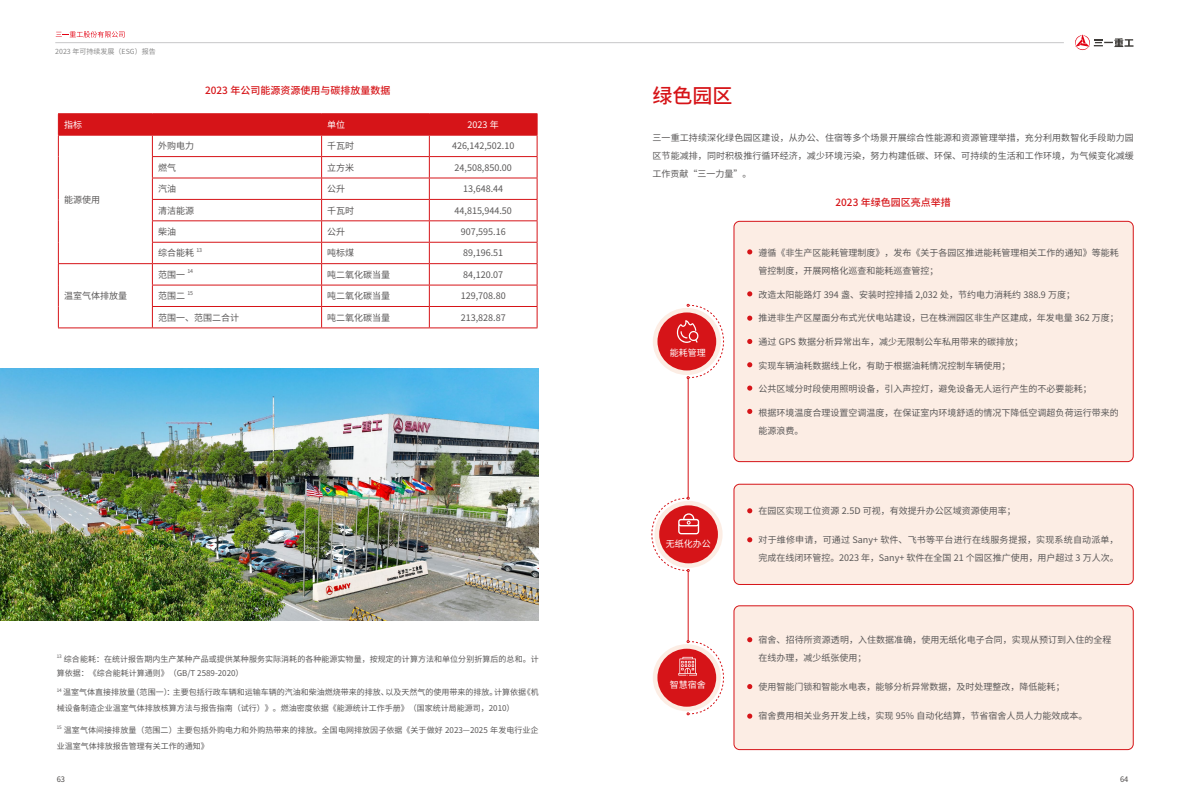
<style>
.page{position:relative;width:1191px;height:808px;background:#fff}
.page>*{position:absolute;margin:0;border:0;box-sizing:border-box;transform-origin:0 0}
.t1{font:500 20px "Source Han Sans CN";color:#d61418}
.t2{font:500 10px "Source Han Sans CN";color:#d61418}
.t3{font:9px/18px "Source Han Sans CN";color:#595757}
.t4{font:9px "Source Han Sans CN";color:#fff}
.t5{font:8px/16px "Source Han Sans CN";color:#595757}
.t6{font:7.5px "Source Han Sans CN";color:#4c4948}
.t7{font:7px "Source Han Sans CN";color:#898989}
.t8{font:5.2px "Source Han Sans CN";color:#595757}
.t9{font:4.7px "Source Han Sans CN";color:#595757}
</style>
<div class="page">
<svg style="left:56px;top:31px;width:68px;height:7px"></svg>
<hr style="left:55px;top:42px;width:1008px;height:1px;background:#c7c7c9">
<svg style="left:1075px;top:35px;width:58px;height:15px"></svg>
<div style="left:734px;top:221px;width:399px;height:241px;background:#fcede4;border-radius:6px"></div>
<div style="left:733px;top:221px;width:400px;height:241px;border:1px solid #d61418;border-radius:6px"></div>
<div style="left:734px;top:484px;width:399px;height:100px;background:#fcede4;border-radius:6px"></div>
<div style="left:733px;top:484px;width:400px;height:101px;border:1px solid #d61418;border-radius:6px"></div>
<div style="left:734px;top:606px;width:399px;height:143px;background:#fcede4;border-radius:6px"></div>
<div style="left:733px;top:605px;width:400px;height:145px;border:1px solid #d61418;border-radius:6px"></div>
<div style="left:653px;top:308px;width:68px;height:67px;background:#fcede4;border-radius:50%"></div>
<div style="left:657px;top:312px;width:59px;height:58px;background:#d61418;border-radius:50%"></div>
<div style="left:653px;top:644px;width:68px;height:67px;background:#fcede4;border-radius:50%"></div>
<div style="left:657px;top:649px;width:59px;height:58px;background:#d61418;border-radius:50%"></div>
<div style="left:654px;top:501px;width:68px;height:67px;background:#fcede4;border-radius:50%"></div>
<div style="left:659px;top:505px;width:59px;height:58px;background:#d61418;border-radius:50%"></div>
<hr style="left:687px;top:378px;width:1px;height:119px;background:#d61418">
<hr style="left:687px;top:571px;width:1px;height:70px;background:#d61418">
<hr style="left:58px;top:113px;width:94px;height:1px;background:#d61418">
<hr style="left:152px;top:113px;width:169px;height:1px;background:#d61418">
<hr style="left:321px;top:113px;width:108px;height:1px;background:#d61418">
<hr style="left:429px;top:113px;width:108px;height:1px;background:#d61418">
<svg style="left:58px;top:114px;width:480px;height:214px"></svg>
<hr style="left:58px;top:328px;width:94px;height:1px;background:#d61418">
<hr style="left:152px;top:328px;width:169px;height:1px;background:#d61418">
<hr style="left:321px;top:328px;width:108px;height:1px;background:#d61418">
<hr style="left:429px;top:328px;width:108px;height:1px;background:#d61418">
<img style="left:0;top:368px;width:539px;height:253px">
<svg style="left:747px;top:249px;width:5px;height:5px"></svg>
<svg style="left:747px;top:291px;width:5px;height:5px"></svg>
<svg style="left:747px;top:316px;width:5px;height:5px"></svg>
<svg style="left:747px;top:339px;width:5px;height:5px"></svg>
<svg style="left:747px;top:362px;width:5px;height:5px"></svg>
<svg style="left:747px;top:385px;width:5px;height:6px"></svg>
<svg style="left:747px;top:409px;width:5px;height:5px"></svg>
<svg style="left:747px;top:508px;width:5px;height:5px"></svg>
<svg style="left:747px;top:537px;width:5px;height:5px"></svg>
<svg style="left:747px;top:637px;width:5px;height:5px"></svg>
<svg style="left:747px;top:684px;width:5px;height:5px"></svg>
<svg style="left:747px;top:713px;width:5px;height:6px"></svg>
<svg style="left:677px;top:304px;width:47px;height:75px"></svg>
<svg style="left:651px;top:497px;width:48px;height:75px"></svg>
<svg style="left:678px;top:640px;width:46px;height:75px"></svg>
<p class="t7" style="left:55px;top:48px;width:102px">2023 年可持续发展（ESG）报告</p>
<p class="t2" style="left:205px;top:85px;width:187px">2023 年公司能源资源使用与碳排放量数据</p>
<p class="t4" style="left:64px;top:119px;width:19px">指标</p>
<p class="t4" style="left:327px;top:119px;width:19px">单位</p>
<p class="t4" style="left:467px;top:119px;width:33px">2023 年</p>
<p class="t3" style="left:64px;top:191px;width:37px">能源使用</p>
<p class="t3" style="left:64px;top:287px;width:64px">温室气体排放量</p>
<p class="t3" style="left:158px;top:137px;width:37px">外购电力</p>
<p class="t3" style="left:327px;top:137px;width:28px">千瓦时</p>
<p class="t3" style="left:452px;top:137px;width:64px">426,142,502.10</p>
<p class="t3" style="left:158px;top:159px;width:19px">燃气</p>
<p class="t3" style="left:327px;top:159px;width:28px">立方米</p>
<p class="t3" style="left:454px;top:159px;width:59px">24,508,850.00</p>
<p class="t3" style="left:158px;top:180px;width:19px">汽油</p>
<p class="t3" style="left:327px;top:180px;width:19px">公升</p>
<p class="t3" style="left:463px;top:180px;width:41px">13,648.44</p>
<p class="t3" style="left:158px;top:201px;width:37px">清洁能源</p>
<p class="t3" style="left:327px;top:201px;width:28px">千瓦时</p>
<p class="t3" style="left:454px;top:201px;width:59px">44,815,944.50</p>
<p class="t3" style="left:158px;top:223px;width:19px">柴油</p>
<p class="t3" style="left:327px;top:223px;width:19px">公升</p>
<p class="t3" style="left:461px;top:223px;width:46px">907,595.16</p>
<p class="t3" style="left:158px;top:244px;width:37px">综合能耗</p>
<p class="t8" style="left:196px;top:247px;width:7px">13</p>
<p class="t3" style="left:327px;top:244px;width:28px">吨标煤</p>
<p class="t3" style="left:463px;top:244px;width:41px">89,196.51</p>
<p class="t3" style="left:158px;top:266px;width:28px">范围一</p>
<p class="t8" style="left:187px;top:268px;width:7px">14</p>
<p class="t3" style="left:327px;top:266px;width:64px">吨二氧化碳当量</p>
<p class="t3" style="left:463px;top:266px;width:41px">84,120.07</p>
<p class="t3" style="left:158px;top:287px;width:28px">范围二</p>
<p class="t8" style="left:187px;top:290px;width:7px">15</p>
<p class="t3" style="left:327px;top:287px;width:64px">吨二氧化碳当量</p>
<p class="t3" style="left:461px;top:287px;width:46px">129,708.80</p>
<p class="t3" style="left:158px;top:308px;width:82px">范围一、范围二合计</p>
<p class="t3" style="left:327px;top:308px;width:64px">吨二氧化碳当量</p>
<p class="t3" style="left:461px;top:308px;width:46px">213,828.87</p>
<p class="t9" style="left:57px;top:653px;width:7px">13</p>
<p class="t5" style="left:57px;top:652px;width:483px;line-height:14px;text-indent:7px">综合能耗：在统计报告期内生产某种产品或提供某种服务实际消耗的各种能源实物量，按规定的计算方法和单位分别折算后的总和。计算依据：《综合能耗计算通则》（GB/T 2589-2020）</p>
<p class="t9" style="left:57px;top:687px;width:7px">14</p>
<p class="t5" style="left:57px;top:685px;width:483px;text-indent:6px">温室气体直接排放量（范围一）：主要包括行政车辆和运输车辆的汽油和柴油燃烧带来的排放、以及天然气的使用带来的排放。计算依据《机械设备制造企业温室气体排放核算方法与报告指南（试行）》。燃油密度依据《能源统计工作手册》（国家统计局能源司，2010）</p>
<p class="t9" style="left:57px;top:725px;width:7px">15</p>
<p class="t5" style="left:57px;top:722px;width:483px;text-indent:7px">温室气体间接排放量（范围二）主要包括外购电力和外购热带来的排放。全国电网排放因子依据《关于做好 2023—2025 年发电行业企业温室气体排放报告管理有关工作的通知》</p>
<h1 class="t1" style="left:652px;top:84px;width:81px">绿色园区</h1>
<p class="t3" style="left:652px;top:128px;width:483px;text-align:justify">三一重工持续深化绿色园区建设，从办公、住宿等多个场景开展综合性能源和资源管理举措，充分利用数智化手段助力园区节能减排，同时积极推行循环经济，减少环境污染，努力构建低碳、环保、可持续的生活和工作环境，为气候变化减缓工作贡献“三一力量”。</p>
<p class="t4" style="left:669px;top:347px;width:37px">能耗管理</p>
<p class="t4" style="left:665px;top:538px;width:46px">无纸化办公</p>
<p class="t4" style="left:669px;top:680px;width:37px">智慧宿舍</p>
<p class="t2" style="left:835px;top:196px;width:117px">2023 年绿色园区亮点举措</p>
<p class="t3" style="left:758px;top:244px;width:361px">遵循《非生产区能耗管理制度》，发布《关于各园区推进能耗管理相关工作的通知》等能耗管控制度，开展网格化巡查和能耗巡查管控；</p>
<p class="t3" style="left:758px;top:285px;width:318px">改造太阳能路灯 394 盏、安装时控排插 2,032 处，节约电力消耗约 388.9 万度；</p>
<p class="t3" style="left:758px;top:309px;width:361px">推进非生产区屋面分布式光伏电站建设，已在株洲园区非生产区建成，年发电量 362 万度；</p>
<p class="t3" style="left:758px;top:333px;width:266px">通过 GPS 数据分析异常出车，减少无限制公车私用带来的碳排放；</p>
<p class="t3" style="left:758px;top:356px;width:253px">实现车辆油耗数据线上化，有助于根据油耗情况控制车辆使用；</p>
<p class="t3" style="left:758px;top:380px;width:334px">公共区域分时段使用照明设备，引入声控灯，避免设备无人运行产生的不必要能耗；</p>
<p class="t3" style="left:758px;top:404px;width:361px">根据环境温度合理设置空调温度，在保证室内环境舒适的情况下降低空调超负荷运行带来的能源浪费。</p>
<p class="t3" style="left:758px;top:502px;width:259px">在园区实现工位资源 2.5D 可视，有效提升办公区域资源使用率；</p>
<p class="t3" style="left:758px;top:531px;width:361px">对于维修申请，可通过 Sany+ 软件、飞书等平台进行在线服务提报，实现系统自动派单，完成在线闭环管控。2023 年，Sany+ 软件在全国 21 个园区推广使用，用户超过 3 万人次。</p>
<p class="t3" style="left:758px;top:631px;width:354px">宿舍、招待所资源透明，入住数据准确，使用无纸化电子合同，实现从预订到入住的全程在线办理，减少纸张使用；</p>
<p class="t3" style="left:758px;top:678px;width:307px">使用智能门锁和智能水电表，能够分析异常数据，及时处理整改，降低能耗；</p>
<p class="t3" style="left:758px;top:707px;width:330px">宿舍费用相关业务开发上线，实现 95% 自动化结算，节省宿舍人员人力能效成本。</p>
<p class="t6" style="left:57px;top:775px;width:10px">63</p>
<p class="t6" style="left:1120px;top:775px;width:10px">64</p>
</div>
